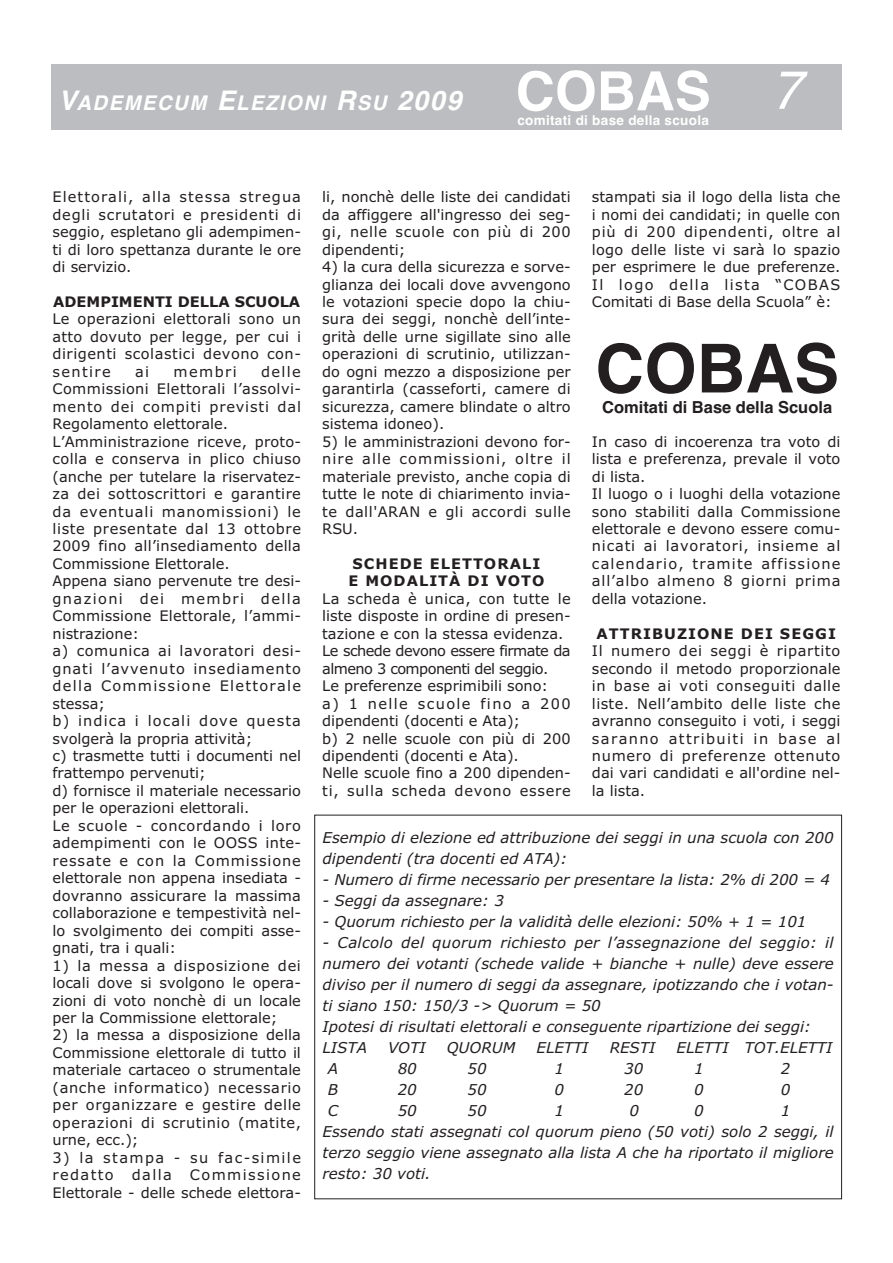
<style>
.page{position:relative;width:893px;height:1263px;background:#fff}
.page>*{position:absolute;margin:0;border:0;box-sizing:border-box;transform-origin:0 0}
.t1{font:700 67.5px "Helvetica";color:#231f20}
.t2{font:italic 700 20.25px "Helvetica";letter-spacing:.075em;color:#fff}
.t3{font:700 16.5px "Helvetica";color:#231f20}
.t4{font:italic 15px/21px "Verdana";color:#231f20}
.t5{font:14.55px/17.4px "Verdana";color:#231f20;text-align:justify}
.t6{font:700 14.55px/17.4px "Verdana";letter-spacing:.07em;color:#231f20}
.t7{font:700 14.55px "Verdana";color:#231f20}
.t8{font:700 13.5px "Helvetica";letter-spacing:.02em;color:#fff}
.s1{font-size:27px}
.s2{font-style:normal;font-size:54px}
.s3{font-weight:400;font-size:54px}
</style>
<div class="page">
<div style="left:51px;top:64px;width:791px;height:65px;background:#bcbdc0"></div>
<h2 class="t2" style="left:59px;top:91px;width:745px"><span class="s1">V</span>ADEMECUM <span class="s1">E</span>LEZIONI <span class="s1">R</span>SU <span class="s1">2009</span> <span class="s2">COBAS</span> <span class="s3">7</span></h2>
<p class="t8" style="left:517px;top:113px;width:193px">comitati di base della scuola</p>
<p class="t5" style="left:53px;top:188px;width:250px">Elettorali, alla stessa stregua degli scrutatori e presidenti di seggio, espletano gli adempimen&shy;ti di loro spettanza durante le ore di servizio.</p>
<p class="t7" style="left:53px;top:293px;width:249px">ADEMPIMENTI DELLA SCUOLA</p>
<p class="t5" style="left:53px;top:311px;width:250px">Le operazioni elettorali sono un atto dovuto per legge, per cui i dirigenti scolastici devono con&shy;sentire</p>
<p class="t5" style="left:53px;top:363px;width:250px;text-align:left;text-indent:209px">delle<br>Commissioni Elettorali l’assolvi&shy;mento dei compiti previsti dal<br>Regolamento elettorale.<br>L’Amministrazione riceve, proto&shy;colla e conserva in plico chiuso (anche per tutelare la riservatez&shy;za dei sottoscrittori e garantire da eventuali manomissioni) le liste presentate dal 13 ottobre<br>2009 fino all’insediamento della<br>Commissione Elettorale.<br>Appena siano pervenute tre desi&shy;gnazioni dei membri della<br>Commissione Elettorale, l’ammi&shy;nistrazione:<br>a) comunica ai lavoratori desi&shy;gnati l’avvenuto insediamento della Commissione Elettorale stessa;<br>b) indica i locali dove questa svolgerà la propria attività;<br>c) trasmette tutti i documenti nel frattempo pervenuti;<br>d) fornisce il materiale necessario per le operazioni elettorali.<br>Le scuole - concordando i loro adempimenti con le OOSS inte&shy;ressate e con la Commissione elettorale non appena insediata - dovranno assicurare la massima collaborazione e tempestività nel&shy;lo svolgimento dei compiti asse&shy;gnati, tra i quali:</p>
<p class="t5" style="left:53px;top:957px;width:250px">1) la messa a disposizione dei locali dove si svolgono le opera&shy;zioni di voto nonchè di un locale per la Commissione elettorale;</p>
<p class="t5" style="left:53px;top:1027px;width:250px">2) la messa a disposizione della Commissione elettorale di tutto il materiale cartaceo o strumentale (anche informatico) necessario per organizzare e gestire delle operazioni di scrutinio (matite, urne, ecc.);</p>
<p class="t5" style="left:53px;top:1149px;width:250px">3) la stampa - su fac-simile redatto dalla Commissione Elettorale - delle schede elettora-</p>
<p class="t5" style="left:135px;top:363px;width:16px">ai</p>
<p class="t5" style="left:174px;top:363px;width:65px">membri</p>
<p class="t5" style="left:322px;top:188px;width:250px">li, nonchè delle liste dei candidati da affiggere all'ingresso dei seg&shy;gi, nelle scuole con più di 200 dipendenti;</p>
<p class="t5" style="left:322px;top:258px;width:250px">4) la cura della sicurezza e sorve&shy;glianza dei locali dove avvengono le votazioni specie dopo la chiu&shy;sura dei seggi, nonchè dell’inte&shy;grità delle urne sigillate sino alle operazioni di scrutinio, utilizzan&shy;do ogni mezzo a disposizione per garantirla (casseforti, camere di sicurezza, camere blindate o altro sistema idoneo).</p>
<p class="t5" style="left:322px;top:433px;width:250px">5) le amministrazioni devono for&shy;nire alle commissioni, oltre il materiale previsto, anche copia di tutte le note di chiarimento invia&shy;te dall'ARAN e gli accordi sulle RSU.</p>
<p class="t6" style="left:348px;top:555px;width:198px">SCHEDE ELETTORALI<br>E MODALITÀ DI VOTO</p>
<p class="t5" style="left:322px;top:590px;width:250px;text-align:left">La scheda è unica, con tutte le liste disposte in ordine di presen&shy;tazione e con la stessa evidenza.<br>Le schede devono essere firmate da almeno 3 componenti del seggio.<br>Le preferenze esprimibili sono:<br>a) 1 nelle scuole fino a 200 dipendenti (docenti e Ata);<br>b) 2 nelle scuole con più di 200 dipendenti (docenti e Ata).<br>Nelle scuole fino a 200 dipenden&shy;ti, sulla scheda devono essere</p>
<p class="t5" style="left:592px;top:188px;width:250px">stampati sia il logo della lista che i nomi dei candidati; in quelle con più di 200 dipendenti, oltre al logo delle liste vi sarà lo spazio per esprimere le due preferenze.<br>Il logo della lista “COBAS Comitati di Base della Scuola” è:</p>
<h1 class="t1" style="left:595px;top:330px;width:245px">COBAS</h1>
<p class="t3" style="left:602px;top:398px;width:232px">Comitati di Base della Scuola</p>
<p class="t5" style="left:592px;top:433px;width:250px;text-align:left">In caso di incoerenza tra voto di lista e preferenza, prevale il voto di lista.<br>Il luogo o i luoghi della votazione sono stabiliti dalla Commissione elettorale e devono essere comu&shy;nicati ai lavoratori, insieme al calendario, tramite affissione all’albo almeno 8 giorni prima della votazione.</p>
<p class="t6" style="left:596px;top:625px;width:241px">ATTRIBUZIONE DEI SEGGI</p>
<p class="t5" style="left:592px;top:642px;width:250px">Il numero dei seggi è ripartito secondo il metodo proporzionale in base ai voti conseguiti dalle liste. Nell’ambito delle liste che avranno conseguito i voti, i seggi saranno attribuiti in base al numero di preferenze ottenuto dai vari candidati e all'ordine nel&shy;la lista.</p>
<p class="t4" style="left:323px;top:827px;width:513px">Esempio di elezione ed attribuzione dei seggi in una scuola con 200 dipendenti (tra docenti ed ATA):</p>
<p class="t4" style="left:323px;top:869px;width:509px">- Numero di firme necessario per presentare la lista: 2% di 200 = 4</p>
<p class="t4" style="left:323px;top:890px;width:183px">- Seggi da assegnare: 3</p>
<p class="t4" style="left:323px;top:911px;width:485px">- Quorum richiesto per la validità delle elezioni: 50% + 1 = 101</p>
<p class="t4" style="left:323px;top:932px;width:513px">- Calcolo del quorum richiesto per l’assegnazione del seggio: il numero dei votanti (schede valide + bianche + nulle) deve essere diviso per il numero di seggi da assegnare, ipotizzando che i votan&shy;ti siano 150: 150/3 -&gt; Quorum = 50<br>Ipotesi di risultati elettorali e conseguente ripartizione dei seggi:<br>LISTA</p>
<p class="t4" style="left:388px;top:1037px;width:39px">VOTI</p>
<p class="t4" style="left:447px;top:1037px;width:70px">QUORUM</p>
<p class="t4" style="left:536px;top:1037px;width:54px">ELETTI</p>
<p class="t4" style="left:610px;top:1037px;width:47px">RESTI</p>
<p class="t4" style="left:676px;top:1037px;width:157px">ELETTI TOT.ELETTI</p>
<p class="t4" style="left:328px;top:1058px;width:12px">A</p>
<p class="t4" style="left:398px;top:1058px;width:21px">80</p>
<p class="t4" style="left:467px;top:1058px;width:21px">50</p>
<p class="t4" style="left:554px;top:1058px;width:11px">1</p>
<p class="t4" style="left:624px;top:1058px;width:21px">30</p>
<p class="t4" style="left:694px;top:1058px;width:11px">1</p>
<p class="t4" style="left:781px;top:1058px;width:11px">2</p>
<p class="t4" style="left:328px;top:1079px;width:12px">B</p>
<p class="t4" style="left:398px;top:1079px;width:21px">20</p>
<p class="t4" style="left:467px;top:1079px;width:21px">50</p>
<p class="t4" style="left:554px;top:1079px;width:11px">0</p>
<p class="t4" style="left:624px;top:1079px;width:21px">20</p>
<p class="t4" style="left:694px;top:1079px;width:11px">0</p>
<p class="t4" style="left:781px;top:1079px;width:11px">0</p>
<p class="t4" style="left:328px;top:1100px;width:12px">C</p>
<p class="t4" style="left:398px;top:1100px;width:21px">50</p>
<p class="t4" style="left:467px;top:1100px;width:21px">50</p>
<p class="t4" style="left:554px;top:1100px;width:11px">1</p>
<p class="t4" style="left:629px;top:1100px;width:11px">0</p>
<p class="t4" style="left:694px;top:1100px;width:11px">0</p>
<p class="t4" style="left:323px;top:1100px;width:513px;text-indent:458px">1<br>Essendo stati assegnati col quorum pieno (50 voti) solo 2 seggi, il terzo seggio viene assegnato alla lista A che ha riportato il migliore resto: 30 voti.</p>
</div>
